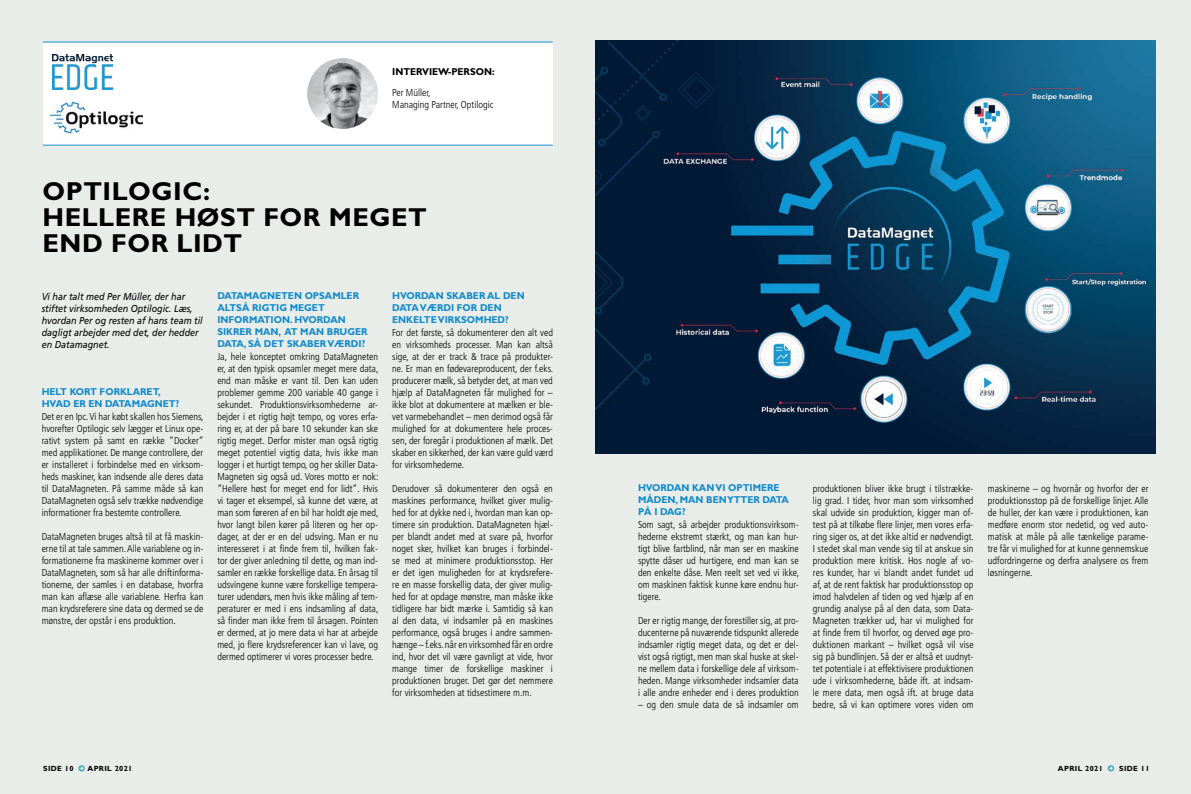
<style>
.page{position:relative;width:1191px;height:794px;background:#e8edea}
.page>*{position:absolute;margin:0;border:0;box-sizing:border-box;transform-origin:0 0}
.t1{font:700 26px/26px "Gill Sans";letter-spacing:.02em;color:#000}
.t2{font:300 condensed 10px/12px "Frutiger";color:#000;text-align:justify}
.t3{font:700 10px/12px "Gill Sans";color:#118acb;scale:.95 1}
.t4{font:italic 10px/12px "Frutiger";color:#000;scale:.9 1}
.t5{font:700 10px "Gill Sans";color:#000;scale:.95 1}
.t6{font:700 7.5px "Gill Sans";letter-spacing:.05em;color:#000}
</style>
<div class="page">
<img style="left:595px;top:41px;width:560px;height:413px">
<div style="left:43px;top:42px;width:510px;height:103px;background:#fff"></div>
<hr style="left:43px;top:145px;width:510px;height:1px;background:#118acb">
<hr style="left:43px;top:42px;width:510px;height:1px;background:#118acb">
<img style="left:307px;top:58px;width:71px;height:71px;border-radius:35px">
<img style="left:53px;top:54px;width:60px;height:35px">
<img style="left:51px;top:100px;width:91px;height:34px">
<p class="t5" style="left:392px;top:65px;width:109px">INTERVIEW-PERSON:</p>
<p class="t2" style="left:392px;top:87px;width:103px">Per Müller,<br>Managing Partner, Optilogic</p>
<h1 class="t1" style="left:43px;top:177px;width:386px">OPTILOGIC:<br>HELLERE HØST FOR MEGET<br>END FOR LIDT</h1>
<p class="t4" style="left:42px;top:290px;width:180px">Vi har talt med Per Müller, der har stiftet virksomheden Optilogic. Læs, hvordan Per og resten af hans team til dagligt arbejder med det, der hedder en Datamagnet.</p>
<p class="t3" style="left:42px;top:386px;width:146px">HELT KORT FORKLARET,<br>HVAD ER EN DATAMAGNET?</p>
<p class="t2" style="left:42px;top:411px;width:163px">Det er en Ipc. Vi har købt skallen hos Siemens, hvorefter Optilogic selv lægger et Linux ope&shy;rativt system på samt en række ”Docker” med applikationer. De mange controllere, der er installeret i forbindelse med en virksom&shy;heds maskiner, kan indsende alle deres data til DataMagneten. På samme måde så kan DataMagneten også selv trække nødvendige informationer fra bestemte controllere.</p>
<p class="t2" style="left:42px;top:531px;width:163px">DataMagneten bruges altså til at få maskin&shy;erne til at tale sammen. Alle variablene og in&shy;formationerne fra maskinerne kommer over i DataMagneten, som så har alle driftinforma&shy;tionerne, der samles i en database, hvorfra man kan aflæse alle variablene. Herfra kan man krydsreferere sine data og dermed se de mønstre, der opstår i ens produktion.</p>
<p class="t3" style="left:217px;top:290px;width:159px">DATAMAGNETEN OPSAMLER<br>ALTSÅ RIGTIG MEGET<br>INFORMATION. HVORDAN<br>SIKRER MAN, AT MAN BRUGER<br>DATA, SÅ DET SKABER VÆRDI?</p>
<p class="t2" style="left:217px;top:351px;width:163px">Ja, hele konceptet omkring DataMagneten er, at den typisk opsamler meget mere data, end man måske er vant til. Den kan uden problemer gemme 200 variable 40 gange i sekundet. Produktionsvirksomhederne ar&shy;bejder i et rigtig højt tempo, og vores erfa&shy;ring er, at der på bare 10 sekunder kan ske rigtig meget. Derfor mister man også rigtig meget potentiel vigtig data, hvis ikke man logger i et hurtigt tempo, og her skiller Data-Magneten sig også ud. Vores motto er nok: ”Hellere høst for meget end for lidt”. Hvis vi tager et eksempel, så kunne det være, at man som føreren af en bil har holdt øje med, hvor langt bilen kører på literen og her op&shy;dager, at der er en del udsving. Man er nu interesseret i at finde frem til, hvilken fak&shy;tor der giver anledning til dette, og man ind&shy;samler en række forskellige data. En årsag til udsvingene kunne være forskellige tempera&shy;turer udendørs, men hvis ikke måling af tem&shy;peraturer er med i ens indsamling af data, så finder man ikke frem til årsagen. Pointen er dermed, at jo mere data vi har at arbejde med, jo flere krydsreferencer kan vi lave, og dermed optimerer vi vores processer bedre.</p>
<p class="t3" style="left:392px;top:290px;width:141px">HVORDAN SKABER AL DEN<br>DATA VÆRDI FOR DEN<br>ENKELTE VIRKSOMHED?</p>
<p class="t2" style="left:392px;top:327px;width:163px">For det første, så dokumenterer den alt ved en virksomheds processer. Man kan altså sige, at der er track &amp; trace på produkter&shy;ne. Er man en fødevareproducent, der f.eks. producerer mælk, så betyder det, at man ved hjælp af DataMagneten får mulighed for – ikke blot at dokumentere at mælken er ble&shy;vet varmebehandlet – men derimod også får mulighed for at dokumentere hele proces&shy;sen, der foregår i produktionen af mælk. Det skaber en sikkerhed, der kan være guld værd for virksomhederne.</p>
<p class="t2" style="left:392px;top:483px;width:162px">Derudover så dokumenterer den også en maskines performance, hvilket giver mulig&shy;hed for at dykke ned i, hvordan man kan op&shy;timere sin produktion. DataMagneten hjæl&shy;per blandt andet med at svare på, hvorfor noget sker, hvilket kan bruges i forbindel&shy;se med at minimere produktionsstop. Her er det igen muligheden for at krydsrefere&shy;re en masse forskellig data, der giver mulig&shy;hed for at opdage mønstre, man måske ikke tidligere har bidt mærke i. Samtidig så kan al den data, vi indsamler på en maskines performance, også bruges i andre sammen&shy;hænge – f.eks. når en virksomhed får en ordre ind, hvor det vil være gavnligt at vide, hvor mange timer de forskellige maskiner i produktionen bruger. Det gør det nemmere for virksomheden at tidsestimere m.m.</p>
<p class="t3" style="left:638px;top:482px;width:160px">HVORDAN KAN VI OPTIMERE<br>MÅDEN, MAN BENYTTER DATA<br>PÅ I DAG?</p>
<p class="t2" style="left:638px;top:519px;width:162px">Som sagt, så arbejder produktionsvirksom&shy;hederne ekstremt stærkt, og man kan hur&shy;tigt blive fartblind, når man ser en maskine spytte dåser ud hurtigere, end man kan se den enkelte dåse. Men reelt set ved vi ikke, om maskinen faktisk kunne køre endnu hur&shy;tigere.</p>
<p class="t2" style="left:638px;top:615px;width:162px">Der er rigtig mange, der forestiller sig, at pro&shy;ducenterne på nuværende tidspunkt allerede indsamler rigtig meget data, og det er del&shy;vist også rigtigt, men man skal huske at skel&shy;ne mellem data i forskellige dele af virksom&shy;heden. Mange virksomheder indsamler data i alle andre enheder end i deres produktion</p>
<p class="t2" style="left:638px;top:699px;width:162px">– og den smule data de så indsamler om</p>
<p class="t2" style="left:813px;top:483px;width:162px">produktionen bliver ikke brugt i tilstrække&shy;lig grad. I tider, hvor man som virksomhed skal udvide sin produktion, kigger man of&shy;test på at tilkøbe flere linjer, men vores erfa&shy;ring siger os, at det ikke altid er nødvendigt.<br>I stedet skal man vende sig til at anskue sin produktion mere kritisk. Hos nogle af vo&shy;res kunder, har vi blandt andet fundet ud af, at de rent faktisk har produktionsstop op imod halvdelen af tiden og ved hjælp af en grundig analyse på al den data, som Data-Magneten trækker ud, har vi mulighed for at finde frem til hvorfor, og derved øge pro&shy;duktionen markant – hvilket også vil vise sig på bundlinjen. Så der er altså et uudnyt&shy;tet potentiale i at effektivisere produktionen ude i virksomhederne, både ift. at indsam&shy;le mere data, men også ift. at bruge data bedre, så vi kan optimere vores viden om</p>
<p class="t2" style="left:987px;top:483px;width:162px">maskinerne – og hvornår og hvorfor der er produktionsstop på de forskellige linjer. Alle de huller, der kan være i produktionen, kan medføre enorm stor nedetid, og ved auto&shy;matisk at måle på alle tænkelige parame&shy;tre får vi mulighed for at kunne gennemskue udfordringerne og derfra analysere os frem løsningerne.</p>
<p class="t6" style="left:43px;top:764px;width:32px">SIDE 10</p>
<p class="t6" style="left:87px;top:764px;width:46px">APRIL 2021</p>
<p class="t6" style="left:1058px;top:764px;width:46px">APRIL 2021</p>
<p class="t6" style="left:1119px;top:764px;width:32px">SIDE 11</p>
</div>
